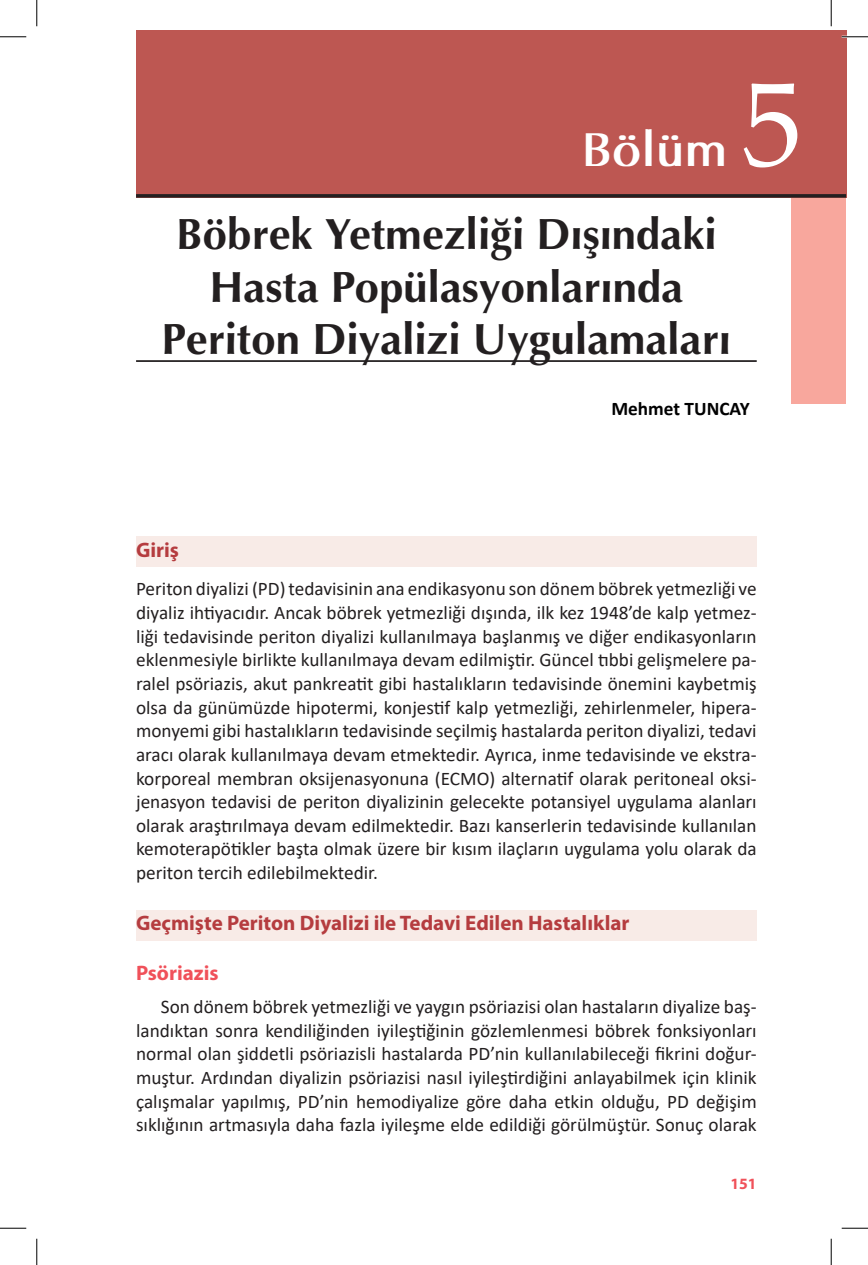
<style>
.page{position:relative;width:868px;height:1265px;background:#fff}
.page>*{position:absolute;margin:0;border:0;box-sizing:border-box;transform-origin:0 0}
.t1{font:120.4px "Palatino";color:#fff}
.t2{font:700 47.77px "Optima";color:#fff}
.t3{font:43.75px/52.5px "Optima Bold Tr";color:#231f20;text-align:center}
.t4{font:700 21px "Myriad Pro";color:#b53c3f}
.t5{font:700 21px "Myriad Pro";color:#f0515a}
.t6{font:19.25px/23.6px "Calibri";color:#231f20;text-align:justify}
.t7{font:700 19.25px "Calibri";color:#000001}
.t8{font:700 15.75px "Myriad Pro";color:#f0515a}
</style>
<div class="page">
<div style="left:136px;top:536px;width:620px;height:31px;background:#f8ebe7"></div>
<div style="left:136px;top:909px;width:620px;height:31px;background:#f8ebe7"></div>
<div style="left:791px;top:191px;width:54px;height:213px;background:#f8a79d"></div>
<div style="left:136px;top:30px;width:709px;height:167px;background:#bd5752"></div>
<hr style="left:136px;top:194px;width:709px;height:3px;background:#231f20">
<hr style="left:136px;top:360px;width:620px;height:2px;background:#231f20">
<hr style="left:841px;top:36px;width:26px;height:2px;background:#fff">
<svg style="left:0;top:36px;width:26px;height:1px"></svg>
<svg style="left:841px;top:36px;width:26px;height:1px"></svg>
<svg style="left:0;top:1227px;width:26px;height:1px"></svg>
<svg style="left:841px;top:1227px;width:26px;height:1px"></svg>
<svg style="left:36px;top:0;width:1px;height:26px"></svg>
<svg style="left:36px;top:1238px;width:1px;height:26px"></svg>
<svg style="left:830px;top:0;width:1px;height:26px"></svg>
<svg style="left:830px;top:1238px;width:1px;height:26px"></svg>
<h2 class="t2" style="left:581px;top:120px;width:147px">Bölüm</h2>
<h1 class="t1" style="left:741px;top:24px;width:62px">5</h1>
<h3 class="t3" style="left:162px;top:207px;width:570px">Böbrek Yetmezliği Dışındaki<br>Hasta Popülasyonlarında<br>Periton Diyalizi Uygulamaları</h3>
<p class="t7" style="left:611px;top:395px;width:140px">Mehmet TUNCAY</p>
<p class="t4" style="left:136px;top:538px;width:44px">Giriş</p>
<p class="t6" style="left:136px;top:576px;width:622px">Periton diyalizi (PD) tedavisinin ana endikasyonu son dönem böbrek yetmezliği ve diyaliz ihtiyacıdır. Ancak böbrek yetmezliği dışında, ilk kez 1948’de kalp yetmez&shy;liği tedavisinde periton diyalizi kullanılmaya başlanmış ve diğer endikasyonların eklenmesiyle birlikte kullanılmaya devam edilmiştir. Güncel tıbbi gelişmelere pa&shy;ralel psöriazis, akut pankreatit gibi hastalıkların tedavisinde önemini kaybetmiş olsa da günümüzde hipotermi, konjestif kalp yetmezliği, zehirlenmeler, hipera&shy;monyemi gibi hastalıkların tedavisinde seçilmiş hastalarda periton diyalizi, tedavi aracı olarak kullanılmaya devam etmektedir. Ayrıca, inme tedavisinde ve ekstra&shy;korporeal membran oksijenasyonuna (ECMO) alternatif olarak peritoneal oksi&shy;jenasyon tedavisi de periton diyalizinin gelecekte potansiyel uygulama alanları olarak araştırılmaya devam edilmektedir. Bazı kanserlerin tedavisinde kullanılan kemoterapötikler başta olmak üzere bir kısım ilaçların uygulama yolu olarak da periton tercih edilebilmektedir.</p>
<p class="t4" style="left:136px;top:911px;width:495px">Geçmişte Periton Diyalizi ile Tedavi Edilen Hastalıklar</p>
<p class="t5" style="left:136px;top:960px;width:84px">Psöriazis</p>
<p class="t6" style="left:136px;top:994px;width:622px;text-indent:25px">Son dönem böbrek yetmezliği ve yaygın psöriazisi olan hastaların diyalize baş&shy;landıktan sonra kendiliğinden iyileştiğinin gözlemlenmesi böbrek fonksiyonları normal olan şiddetli psöriazisli hastalarda PD’nin kullanılabileceği fikrini doğur&shy;muştur. Ardından diyalizin psöriazisi nasıl iyileştirdiğini anlayabilmek için klinik çalışmalar yapılmış, PD’nin hemodiyalize göre daha etkin olduğu, PD değişim sıklığının artmasıyla daha fazla iyileşme elde edildiği görülmüştür. Sonuç olarak</p>
<p class="t8" style="left:730px;top:1174px;width:28px">151</p>
</div>
